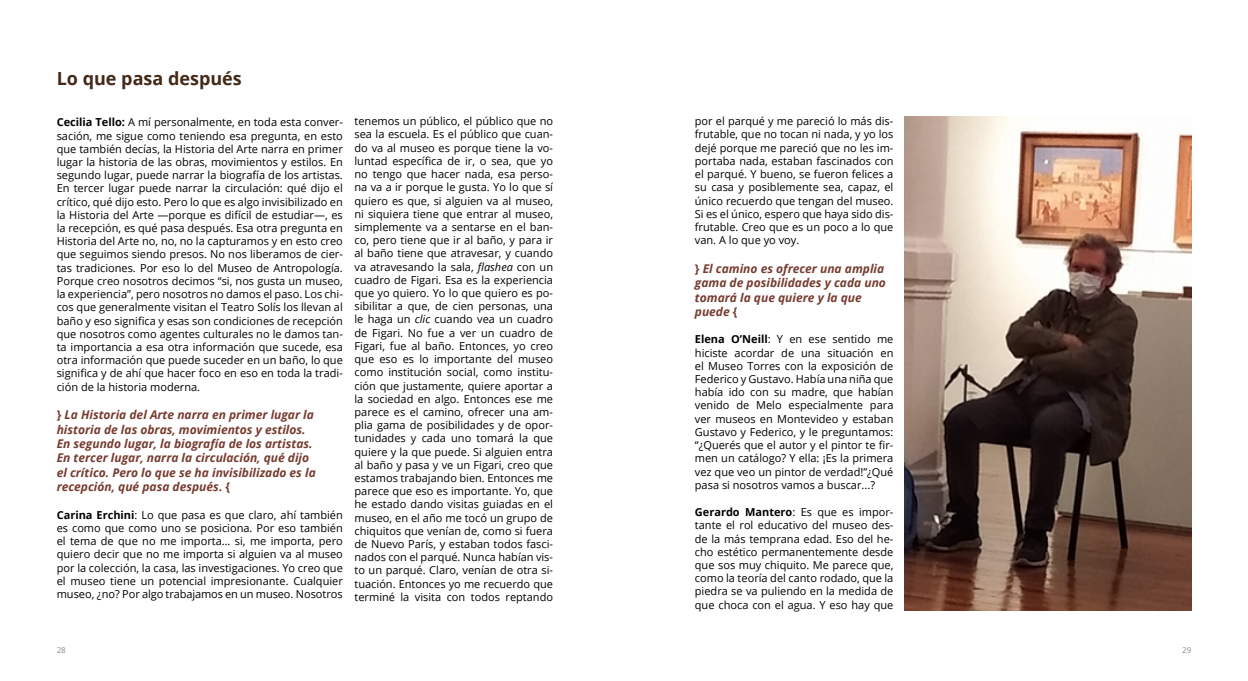
<style>
.page{position:relative;width:1248px;height:681px;background:#fff}
.page>*{position:absolute;margin:0;border:0;box-sizing:border-box;transform-origin:0 0}
.t1{font:700 18px "Open Sans";color:#432918}
.t2{font:italic 700 12px/14.4px "Open Sans";color:#763c30}
.t3{font:11px/13.2px "Open Sans";color:#000;text-align:justify}
.t4{font:8px "Open Sans";color:#878787}
.s1{font-weight:700}
.s2{font-style:normal}
.s3{font-style:italic}
</style>
<div class="page">
<img style="left:904px;top:117px;width:287px;height:492px">
<h1 class="t1" style="left:57px;top:65px;width:187px">Lo que pasa después</h1>
<p class="t3" style="left:57px;top:115px;width:288px"><span class="s1">Cecilia Tello:</span> A mí personalmente, en toda esta conver&shy;sación, me sigue como teniendo esa pregunta, en esto que también decías, la Historia del Arte narra en primer lugar la historia de las obras, movimientos y estilos. En segundo lugar, puede narrar la biografía de los artistas.<br>En tercer lugar puede narrar la circulación: qué dijo el crítico, qué dijo esto. Pero lo que es algo invisibilizado en la Historia del Arte —porque es difícil de estudiar—, es la recepción, es qué pasa después. Esa otra pregunta en Historia del Arte no, no, no la capturamos y en esto creo que seguimos siendo presos. No nos liberamos de cier&shy;tas tradiciones. Por eso lo del Museo de Antropología.<br>Porque creo nosotros decimos “si, nos gusta un museo, la experiencia”, pero nosotros no damos el paso. Los chi&shy;cos que generalmente visitan el Teatro Solís los llevan al baño y eso significa y esas son condiciones de recepción que nosotros como agentes culturales no le damos tan&shy;ta importancia a esa otra información que sucede, esa otra información que puede suceder en un baño, lo que significa y de ahí que hacer foco en eso en toda la tradi&shy;ción de la historia moderna.</p>
<p class="t2" style="left:57px;top:407px;width:260px"><span class="s2">}</span> La Historia del Arte narra en primer lugar la historia de las obras, movimientos y estilos.<br>En segundo lugar, la biografía de los artistas.<br>En tercer lugar, narra la circulación, qué dijo el crítico. Pero lo que se ha invisibilizado es la recepción, qué pasa después<span class="s2">. {</span></p>
<p class="t3" style="left:57px;top:507px;width:288px"><span class="s1">Carina Erchini</span>: Lo que pasa es que claro, ahí también es como que como uno se posiciona. Por eso también el tema de que no me importa… si, me importa, pero quiero decir que no me importa si alguien va al museo por la colección, la casa, las investigaciones. Yo creo que el museo tiene un potencial impresionante. Cualquier museo, ¿no? Por algo trabajamos en un museo. Nosotros</p>
<p class="t3" style="left:354px;top:114px;width:200px">tenemos un público, el público que no sea la escuela. Es el público que cuan&shy;do va al museo es porque tiene la vo&shy;luntad específica de ir, o sea, que yo no tengo que hacer nada, esa perso&shy;na va a ir porque le gusta. Yo lo que sí quiero es que, si alguien va al museo, ni siquiera tiene que entrar al museo, simplemente va a sentarse en el ban&shy;co, pero tiene que ir al baño, y para ir al baño tiene que atravesar, y cuando va atravesando la sala, <span class="s3">flashea</span> con un cuadro de Figari. Esa es la experiencia que yo quiero. Yo lo que quiero es po&shy;sibilitar a que, de cien personas, una le haga un <span class="s3">clic</span> cuando vea un cuadro de Figari. No fue a ver un cuadro de Figari, fue al baño. Entonces, yo creo que eso es lo importante del museo como institución social, como institu&shy;ción que justamente, quiere aportar a la sociedad en algo. Entonces ese me parece es el camino, ofrecer una am&shy;plia gama de posibilidades y de opor&shy;tunidades y cada uno tomará la que quiere y la que puede. Si alguien entra al baño y pasa y ve un Figari, creo que estamos trabajando bien. Entonces me parece que eso es importante. Yo, que he estado dando visitas guiadas en el museo, en el año me tocó un grupo de chiquitos que venían de, como si fuera de Nuevo París, y estaban todos fasci&shy;nados con el parqué. Nunca habían vis&shy;to un parqué. Claro, venían de otra si&shy;tuación. Entonces yo me recuerdo que terminé la visita con todos reptando</p>
<p class="t3" style="left:694px;top:114px;width:200px">por el parqué y me pareció lo más dis&shy;frutable, que no tocan ni nada, y yo los dejé porque me pareció que no les im&shy;portaba nada, estaban fascinados con el parqué. Y bueno, se fueron felices a su casa y posiblemente sea, capaz, el único recuerdo que tengan del museo.<br>Si es el único, espero que haya sido dis&shy;frutable. Creo que es un poco a lo que van. A lo que yo voy.</p>
<p class="t2" style="left:694px;top:261px;width:192px"><span class="s2">}</span> El camino es ofrecer una amplia gama de posibilidades y cada uno tomará la que quiere y la que puede <span class="s2">{</span></p>
<p class="t3" style="left:694px;top:332px;width:200px"><span class="s1">Elena O’Neill</span>: Y en ese sentido me hiciste acordar de una situación en el Museo Torres con la exposición de Federico y Gustavo. Había una niña que había ido con su madre, que habían venido de Melo especialmente para ver museos en Montevideo y estaban Gustavo y Federico, y le preguntamos: “¿Querés que el autor y el pintor te fir&shy;men un catálogo? Y ella: ¡Es la primera vez que veo un pintor de verdad!”¿Qué pasa si nosotros vamos a buscar...?</p>
<p class="t3" style="left:694px;top:505px;width:200px"><span class="s1">Gerardo Mantero</span>: Es que es impor&shy;tante el rol educativo del museo des&shy;de la más temprana edad. Eso del he&shy;cho estético permanentemente desde que sos muy chiquito. Me parece que, como la teoría del canto rodado, que la piedra se va puliendo en la medida de que choca con el agua. Y eso hay que</p>
<p class="t4" style="left:57px;top:644px;width:11px">28</p>
<p class="t4" style="left:1181px;top:644px;width:11px">29</p>
</div>
